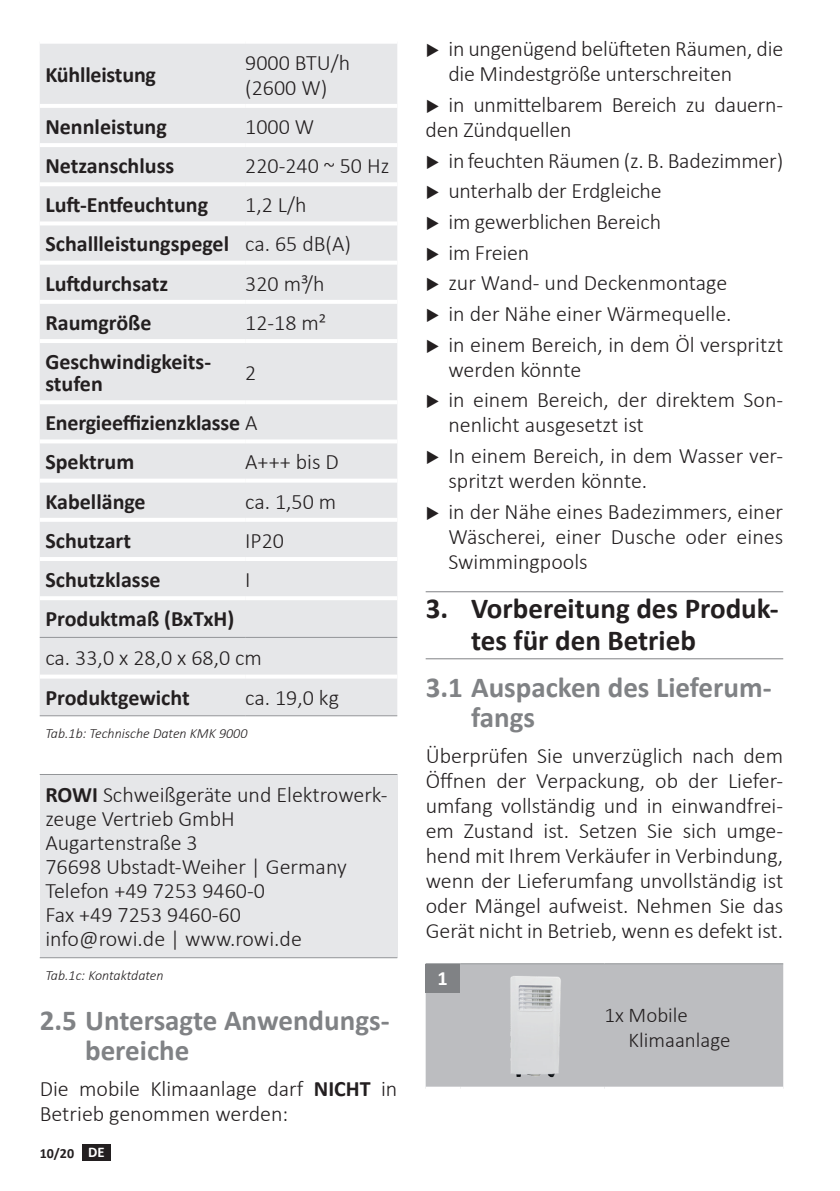
<style>
.page{position:relative;width:840px;height:1191px;background:#fff}
.page>*{position:absolute;margin:0;border:0;box-sizing:border-box;transform-origin:0 0}
.t1{font:700 29px/30px "Calibri";color:#808285}
.t2{font:700 29px/32px "Calibri";color:#231f20}
.t3{font:300 22px/25px "Calibri";color:#231f20}
.t4{font:700 22px/39.2px "Calibri";color:#231f20}
.t5{font:300 21px/25px "Calibri";color:#231f20}
.t6{font:700 20.2px "Calibri";color:#fff}
.t7{font:italic 300 14px "Calibri";color:#231f20}
.t8{font:700 14px "Calibri";color:#231f20}
.s1{font-weight:300}
.s2{font-weight:700}
.s3{font-size:14.8px;color:#fff}
</style>
<div class="page">
<div style="left:82px;top:1144px;width:29px;height:16px;background:#231f20"></div>
<div style="left:40px;top:44px;width:357px;height:671px;background:#e6e7e9"></div>
<hr style="left:40px;top:637px;width:205px;height:1px;background:#939598">
<hr style="left:245px;top:637px;width:152px;height:1px;background:#939598">
<hr style="left:40px;top:104px;width:205px;height:4px;background:#fff">
<hr style="left:245px;top:104px;width:152px;height:4px;background:#fff">
<hr style="left:40px;top:143px;width:205px;height:4px;background:#fff">
<hr style="left:245px;top:143px;width:152px;height:4px;background:#fff">
<hr style="left:40px;top:182px;width:205px;height:4px;background:#fff">
<hr style="left:245px;top:182px;width:152px;height:4px;background:#fff">
<hr style="left:40px;top:221px;width:205px;height:4px;background:#fff">
<hr style="left:245px;top:221px;width:152px;height:4px;background:#fff">
<hr style="left:40px;top:261px;width:205px;height:4px;background:#fff">
<hr style="left:245px;top:261px;width:152px;height:4px;background:#fff">
<hr style="left:40px;top:300px;width:205px;height:4px;background:#fff">
<hr style="left:245px;top:300px;width:152px;height:4px;background:#fff">
<hr style="left:40px;top:339px;width:205px;height:4px;background:#fff">
<hr style="left:245px;top:339px;width:152px;height:4px;background:#fff">
<hr style="left:40px;top:400px;width:205px;height:4px;background:#fff">
<hr style="left:245px;top:400px;width:152px;height:4px;background:#fff">
<hr style="left:40px;top:439px;width:205px;height:4px;background:#fff">
<hr style="left:245px;top:439px;width:152px;height:4px;background:#fff">
<svg style="left:40px;top:478px;width:205px;height:4px"></svg>
<svg style="left:245px;top:478px;width:152px;height:4px"></svg>
<hr style="left:40px;top:518px;width:205px;height:4px;background:#fff">
<hr style="left:245px;top:518px;width:152px;height:4px;background:#fff">
<hr style="left:40px;top:557px;width:205px;height:4px;background:#fff">
<hr style="left:245px;top:557px;width:152px;height:4px;background:#fff">
<hr style="left:40px;top:596px;width:205px;height:4px;background:#fff">
<hr style="left:245px;top:596px;width:152px;height:4px;background:#fff">
<svg style="left:40px;top:674px;width:205px;height:4px"></svg>
<svg style="left:245px;top:674px;width:152px;height:4px"></svg>
<hr style="left:40px;top:715px;width:205px;height:1px;background:#939598">
<hr style="left:245px;top:715px;width:152px;height:1px;background:#939598">
<div style="left:40px;top:774px;width:357px;height:183px;background:#e6e7e9"></div>
<hr style="left:40px;top:774px;width:357px;height:1px;background:#939598">
<hr style="left:40px;top:957px;width:357px;height:1px;background:#939598">
<hr style="left:425px;top:591px;width:357px;height:1px;background:#808285">
<hr style="left:425px;top:658px;width:357px;height:1px;background:#808285">
<div style="left:425px;top:964px;width:357px;height:122px;background:#bcbdc0"></div>
<svg style="left:425px;top:1086px;width:35px;height:3px"></svg>
<svg style="left:460px;top:1086px;width:144px;height:2px"></svg>
<svg style="left:604px;top:1086px;width:178px;height:3px"></svg>
<hr style="left:425px;top:963px;width:35px;height:1px;background:#939598">
<hr style="left:460px;top:963px;width:144px;height:1px;background:#939598">
<hr style="left:604px;top:963px;width:178px;height:1px;background:#939598">
<img style="left:508px;top:975px;width:53px;height:102px">
<div style="left:425px;top:964px;width:34px;height:28px;background:#808285"></div>
<p class="t4" style="left:45px;top:55px;width:112px">Kühlleistung</p>
<p class="t3" style="left:245px;top:50px;width:106px">9000 BTU/h (2600 W)</p>
<p class="t4" style="left:45px;top:107px;width:123px">Nennleistung</p>
<p class="t3" style="left:245px;top:114px;width:70px">1000 W</p>
<p class="t4" style="left:45px;top:146px;width:130px">Netzanschluss</p>
<p class="t3" style="left:245px;top:153px;width:146px">220-240 ~ 50 Hz</p>
<p class="t4" style="left:45px;top:185px;width:164px">Luft-Entfeuchtung</p>
<p class="t4" style="left:45px;top:185px;width:307px;text-indent:200px"><span class="s1">1,2 L/h<br></span>Schallleistungspegel <span class="s1">ca. 65 dB(A)<br></span>Luftdurchsatz</p>
<p class="t3" style="left:245px;top:270px;width:81px">320 m³/h</p>
<p class="t4" style="left:45px;top:302px;width:108px">Raumgröße</p>
<p class="t3" style="left:245px;top:310px;width:83px">12-18 m²</p>
<p class="t4" style="left:45px;top:350px;width:167px;line-height:22px">Geschwindigkeits&shy;stufen</p>
<p class="t3" style="left:245px;top:360px;width:13px">2</p>
<p class="t4" style="left:45px;top:403px;width:213px">Energieeffizienzklasse <span class="s1">A<br></span>Spektrum</p>
<p class="t3" style="left:245px;top:449px;width:95px">A+++ bis D</p>
<p class="t4" style="left:45px;top:481px;width:102px">Kabellänge</p>
<p class="t3" style="left:245px;top:488px;width:93px">ca. 1,50 m</p>
<p class="t4" style="left:45px;top:520px;width:87px">Schutzart</p>
<p class="t3" style="left:245px;top:528px;width:40px">IP20</p>
<p class="t4" style="left:45px;top:560px;width:117px">Schutzklasse</p>
<p class="t3" style="left:245px;top:567px;width:7px">I</p>
<p class="t4" style="left:45px;top:599px;width:190px">Produktmaß (BxTxH)</p>
<p class="t3" style="left:45px;top:645px;width:218px">ca. 33,0 x 28,0 x 68,0 cm</p>
<p class="t4" style="left:45px;top:677px;width:146px">Produktgewicht</p>
<p class="t3" style="left:245px;top:684px;width:95px">ca. 19,0 kg</p>
<p class="t7" style="left:45px;top:724px;width:203px">Tab.1b: Technische Daten KMK 9000</p>
<p class="t3" style="left:45px;top:783px;width:343px;line-height:24px"><span class="s2">ROWI</span> Schweißgeräte und Elektrowerk&shy;zeuge Vertrieb GmbH<br>Augartenstraße 3<br>76698 Ubstadt-Weiher | Germany<br>Telefon +49 7253 9460-0<br>Fax +49 7253 9460-60<br>info@rowi.de | www.rowi.de</p>
<p class="t7" style="left:45px;top:966px;width:120px">Tab.1c: Kontaktdaten</p>
<h1 class="t1" style="left:85px;top:1005px;width:306px;text-indent:-45px">2.5 Untersagte Anwendungs&shy;bereiche</h1>
<p class="t3" style="left:40px;top:1076px;width:359px">Die mobile Klimaanlage darf <span class="s2">NICHT</span> in<br>Betrieb genommen werden:</p>
<p class="t8" style="left:40px;top:1143px;width:66px">10/20 <span class="s3">DE</span></p>
<p class="t3" style="left:448px;top:36px;width:336px">in ungenügend belüfteten Räumen, die die Mindestgröße unterschreiten</p>
<p class="t3" style="left:425px;top:92px;width:359px;text-indent:23px">in unmittelbarem Bereich zu dauern&shy;den Zündquellen</p>
<p class="t3" style="left:448px;top:145px;width:336px;line-height:30.6px">in feuchten Räumen (z. B. Badezimmer) unterhalb der Erdgleiche<br>im gewerblichen Bereich<br>im Freien<br>zur Wand- und Deckenmontage<br>in der Nähe einer Wärmequelle.<br>in einem Bereich, in dem Öl verspritzt</p>
<p class="t3" style="left:448px;top:354px;width:336px;line-height:30.6px">werden könnte<br>in einem Bereich, der direktem Son-</p>
<p class="t3" style="left:448px;top:409px;width:336px;line-height:30.6px">nenlicht ausgesetzt ist<br>In einem Bereich, in dem Wasser ver-</p>
<p class="t3" style="left:448px;top:465px;width:336px;line-height:30.6px">spritzt werden könnte.<br>in der Nähe eines Badezimmers, einer</p>
<p class="t3" style="left:448px;top:524px;width:336px">Wäscherei, einer Dusche oder eines<br>Swimmingpools</p>
<h1 class="t2" style="left:471px;top:592px;width:309px;text-indent:-45px">3. Vorbereitung des Produk&shy;tes für den Betrieb</h1>
<h1 class="t1" style="left:471px;top:672px;width:302px;text-indent:-45px">3.1 Auspacken des Lieferum&shy;fangs</h1>
<p class="t3" style="left:425px;top:743px;width:359px;text-align:justify">Überprüfen Sie unverzüglich nach dem Öffnen der Verpackung, ob der Liefer&shy;umfang vollständig und in einwandfrei&shy;em Zustand ist. Setzen Sie sich umge&shy;hend mit Ihrem Verkäufer in Verbindung, wenn der Lieferumfang unvollständig ist oder Mängel aufweist. Nehmen Sie das Gerät nicht in Betrieb, wenn es defekt ist.</p>
<p class="t6" style="left:437px;top:964px;width:12px">1</p>
<p class="t5" style="left:628px;top:1002px;width:103px;text-indent:-24px">1x Mobile<br>Klimaanlage</p>
</div>
